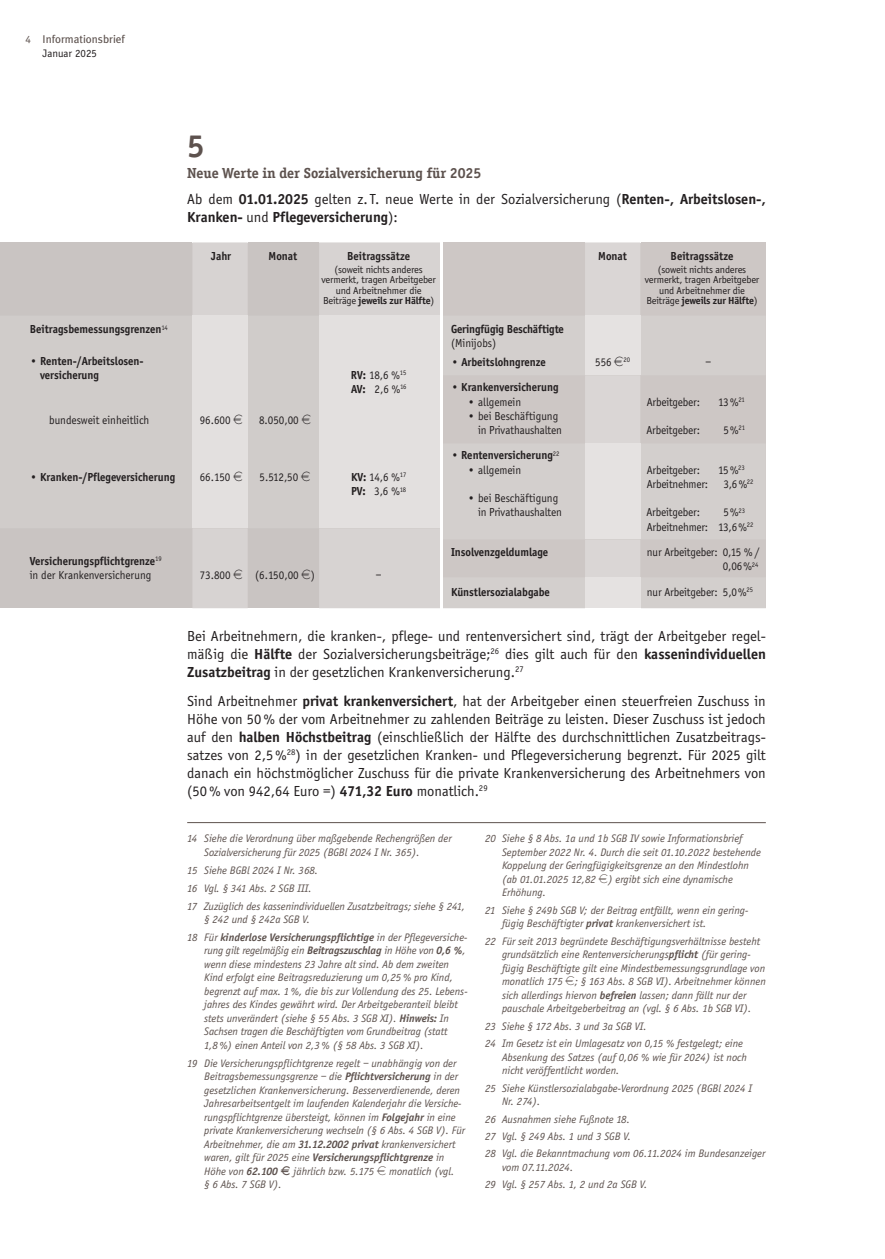
<style>
.page{position:relative;width:885px;height:1259px;background:#fff}
.page>*{position:absolute;margin:0;border:0;box-sizing:border-box;transform-origin:0 0}
.t1{font:700 33px "Officina Serif";color:#5d524e}
.t2{font:15px/18px "Officina Sans";color:#231f20;text-align:justify}
.t3{font:700 15px/18px "Officina Sans";color:#231f20}
.t4{font:700 15px "Officina Serif";color:#5d524e}
.t5{font:12px/14.2px "Officina Sans";letter-spacing:-.01em;color:#231f20;scale:.95 1}
.t6{font:700 12px/14.2px "Officina Sans";color:#231f20;scale:.95 1}
.t7{font:italic 11.25px/13.5px "Officina Sans";color:#5d524e}
.t8{font:11.25px "Meta Plus";color:#5d524e}
.t9{font:11.25px "Officina Sans";color:#231f20}
.t10{font:10.5px/10.5px "Officina Sans";letter-spacing:-.015em;color:#231f20;text-align:center}
.s1{font-family:"Officina Sans"}
.s2{font-weight:400}
.s3{font-weight:700}
.s4{font-family:"Eurofont"}
.s5{font-family:"Eurofont";font-style:normal}
</style>
<div class="page">
<hr style="left:187px;top:822px;width:578px;height:1px;background:#5d524e">
<div style="left:0;top:242px;width:440px;height:366px;background:#d0ccca"></div>
<div style="left:192px;top:315px;width:56px;height:213px;background:#e3e0df"></div>
<svg style="left:319px;top:242px;width:446px;height:367px;background:#d3cfcd"></svg>
<div style="left:319px;top:315px;width:121px;height:213px;background:#e3e0df"></div>
<hr style="left:440px;top:238px;width:2px;height:374px;background:#fff">
<p class="t8" style="left:26px;top:32px;width:101px"><span class="s1">4</span> Informationsbrief</p>
<p class="t9" style="left:43px;top:49px;width:56px">Januar 2025</p>
<h1 class="t1" style="left:187px;top:133px;width:19px">5</h1>
<h2 class="t4" style="left:187px;top:167px;width:295px">Neue Werte in der Sozialversicherung für 2025</h2>
<h2 class="t3" style="left:187px;top:191px;width:580px"><span class="s2">Ab dem</span> 01.01.2025 <span class="s2">gelten z. T. neue Werte in der Sozialversicherung (</span>Renten-, Arbeitslosen-,<br>Kranken- <span class="s2">und</span> Pflegeversicherung<span class="s2">):</span></h2>
<p class="t6" style="left:211px;top:250px;width:22px">Jahr</p>
<p class="t6" style="left:268px;top:250px;width:32px">Monat</p>
<p class="t6" style="left:347px;top:250px;width:68px">Beitragssätze</p>
<p class="t10" style="left:321px;top:265px;width:116px">(soweit nichts anderes vermerkt, tragen Arbeitgeber und Arbeitnehmer die<br>Beiträge <span class="s3">jeweils zur Hälfte</span>)</p>
<p class="t6" style="left:598px;top:250px;width:32px">Monat</p>
<p class="t6" style="left:670px;top:250px;width:68px">Beitragssätze</p>
<p class="t10" style="left:644px;top:265px;width:116px">(soweit nichts anderes vermerkt, tragen Arbeitgeber und Arbeitnehmer die<br>Beiträge <span class="s3">jeweils zur Hälfte</span>)</p>
<p class="t6" style="left:30px;top:323px;width:147px">Beitragsbemessungsgrenzen<sup>14</sup></p>
<p class="t6" style="left:40px;top:354px;width:110px;text-indent:-10px"><span class="s2">•</span> Renten-/Arbeitslosen&shy;versicherung</p>
<p class="t5" style="left:49px;top:414px;width:107px">bundesweit einheitlich</p>
<p class="t5" style="left:200px;top:414px;width:47px">96.600 <span class="s4">i</span></p>
<p class="t5" style="left:259px;top:414px;width:56px">8.050,00 <span class="s4">i</span></p>
<p class="t5" style="left:351px;top:368px;width:60px"><span class="s3">RV:</span> 18,6 %<sup>15<br></sup><span class="s3">AV:</span> 2,6 %<sup>16</sup></p>
<p class="t6" style="left:30px;top:471px;width:155px"><span class="s2">•</span> Kranken-/Pflegeversicherung</p>
<p class="t5" style="left:200px;top:471px;width:47px">66.150 <span class="s4">i</span></p>
<p class="t5" style="left:259px;top:471px;width:55px">5.512,50 <span class="s4">i</span></p>
<p class="t5" style="left:351px;top:471px;width:60px"><span class="s3">KV:</span> 14,6 %<sup>17<br></sup><span class="s3">PV:</span> 3,6 %<sup>18</sup></p>
<p class="t6" style="left:451px;top:323px;width:120px">Geringfügig Beschäftigte</p>
<p class="t5" style="left:451px;top:337px;width:49px">(Minijobs)</p>
<p class="t6" style="left:451px;top:356px;width:101px"><span class="s2">•</span> Arbeitslohngrenze</p>
<p class="t5" style="left:595px;top:356px;width:38px">556 <span class="s4">i</span><sup>20</sup></p>
<p class="t5" style="left:705px;top:356px;width:7px">–</p>
<p class="t6" style="left:451px;top:381px;width:115px"><span class="s2">•</span> Krankenversicherung</p>
<p class="t5" style="left:467px;top:395px;width:58px">• allgemein</p>
<p class="t5" style="left:646px;top:395px;width:58px">Arbeitgeber:</p>
<p class="t5" style="left:718px;top:395px;width:30px">13%<sup>21</sup></p>
<p class="t5" style="left:478px;top:409px;width:90px;text-indent:-10px">• bei Beschäftigung in Privathaushalten</p>
<p class="t5" style="left:646px;top:424px;width:58px">Arbeitgeber:</p>
<p class="t5" style="left:723px;top:424px;width:24px">5%<sup>21</sup></p>
<p class="t6" style="left:451px;top:449px;width:116px"><span class="s2">•</span> Rentenversicherung<sup>22</sup></p>
<p class="t5" style="left:467px;top:463px;width:58px">• allgemein</p>
<p class="t5" style="left:646px;top:463px;width:58px">Arbeitgeber:</p>
<p class="t5" style="left:718px;top:463px;width:30px">15%<sup>23</sup></p>
<p class="t5" style="left:646px;top:478px;width:66px">Arbeitnehmer:</p>
<p class="t5" style="left:723px;top:478px;width:33px">3,6%<sup>22</sup></p>
<p class="t5" style="left:478px;top:492px;width:90px;text-indent:-10px">• bei Beschäftigung in Privathaushalten</p>
<p class="t5" style="left:646px;top:506px;width:58px">Arbeitgeber:</p>
<p class="t5" style="left:646px;top:506px;width:114px;text-indent:77px">5%<sup>23<br></sup>Arbeitnehmer: 13,6%<sup>22</sup></p>
<p class="t6" style="left:30px;top:554px;width:140px">Versicherungspflichtgrenze<sup>19 </sup><span class="s2">in der Krankenversicherung</span></p>
<p class="t6" style="left:451px;top:546px;width:104px">Insolvenzgeldumlage</p>
<p class="t5" style="left:646px;top:546px;width:121px;text-align:right">nur Arbeitgeber: 0,15 % /<br>0,06%<sup>24</sup></p>
<p class="t6" style="left:451px;top:585px;width:106px">Künstlersozialabgabe</p>
<p class="t5" style="left:646px;top:585px;width:114px">nur Arbeitgeber: 5,0%<sup>25</sup></p>
<p class="t2" style="left:187px;top:628px;width:580px">Bei Arbeitnehmern, die kranken-, pflege- und rentenversichert sind, trägt der Arbeitgeber regel&shy;mäßig die <span class="s3">Hälfte</span> der Sozialversicherungsbeiträge;<sup>26</sup> dies gilt auch für den <span class="s3">kassenindividuellen Zusatzbeitrag</span> in der gesetzlichen Krankenversicherung.<sup>27</sup></p>
<p class="t2" style="left:187px;top:693px;width:580px">Sind Arbeitnehmer <span class="s3">privat krankenversichert</span>, hat der Arbeitgeber einen steuerfreien Zuschuss in Höhe von 50 % der vom Arbeitnehmer zu zahlenden Beiträge zu leisten. Dieser Zuschuss ist jedoch auf den <span class="s3">halben Höchstbeitrag</span> (einschließlich der Hälfte des durchschnittlichen Zusatzbeitrags&shy;satzes von 2,5 %<sup>28</sup>) in der gesetzlichen Kranken- und Pflegeversicherung begrenzt. Für 2025 gilt danach ein höchstmöglicher Zuschuss für die private Krankenversicherung des Arbeitnehmers von (50 % von 942,64 Euro =) <span class="s3">471,32 Euro</span> monatlich.<sup>29</sup></p>
<p class="t5" style="left:200px;top:569px;width:123px">73.800 <span class="s4">i</span> (6.150,00 <span class="s4">i</span>)</p>
<p class="t5" style="left:376px;top:569px;width:7px">–</p>
<p class="t7" style="left:204px;top:832px;width:249px;text-indent:-17px">14 Siehe die Verordnung über maßgebende Rechengrößen der<br>Sozialversicherung für 2025 (BGBl 2024 I Nr. 365).</p>
<p class="t7" style="left:187px;top:862px;width:279px;line-height:17.9px">15 Siehe BGBl 2024 I Nr. 368.<br>16 Vgl. § 341 Abs. 2 SGB III.<br>17 Zuzüglich des kassenindividuellen Zusatzbeitrags; siehe § 241,</p>
<p class="t7" style="left:187px;top:911px;width:281px;line-height:17.9px;text-indent:17px">§ 242 und § 242a SGB V.<br>18 Für <span class="s3">kinderlose Versicherungspflichtige</span> in der Pflegeversiche-</p>
<p class="t7" style="left:204px;top:944px;width:265px">rung gilt regelmäßig ein <span class="s3">Beitragszuschlag</span> in Höhe von <span class="s3">0,6 %</span>, wenn diese mindestens 23 Jahre alt sind. Ab dem zweiten Kind erfolgt eine Beitragsreduzierung um 0,25 % pro Kind, begrenzt auf max. 1 %, die bis zur Vollendung des 25. Lebens&shy;jahres des Kindes gewährt wird. Der Arbeitgeberanteil bleibt stets unverändert (siehe § 55 Abs. 3 SGB XI). <span class="s3">Hinweis:</span> In Sachsen tragen die Beschäftigten vom Grundbeitrag (statt<br>1,8 %) einen Anteil von 2,3 % (§ 58 Abs. 3 SGB XI).</p>
<p class="t7" style="left:204px;top:1057px;width:262px;text-indent:-17px">19 Die Versicherungspflichtgrenze regelt – unabhängig von der Beitragsbemessungsgrenze – die <span class="s3">Pflichtversicherung</span> in der gesetzlichen Krankenversicherung. Besserverdienende, deren Jahresarbeitsentgelt im laufenden Kalenderjahr die Versiche&shy;rungspflichtgrenze übersteigt, können im <span class="s3">Folgejahr</span> in eine private Krankenversicherung wechseln (§ 6 Abs. 4 SGB V). Für Arbeitnehmer, die am <span class="s3">31.12.2002 privat</span> krankenversichert waren, gilt für 2025 eine <span class="s3">Versicherungspflichtgrenze</span> in Höhe von <span class="s3">62.100</span> <span class="s5">I</span> jährlich bzw. 5.175 <span class="s5">i</span> monatlich (vgl.<br>§ 6 Abs. 7 SGB V).</p>
<p class="t7" style="left:502px;top:832px;width:260px;text-indent:-17px">20 Siehe § 8 Abs. 1a und 1b SGB IV sowie Informationsbrief September 2022 Nr. 4. Durch die seit 01.10.2022 bestehende Koppelung der Geringfügigkeitsgrenze an den Mindestlohn (ab 01.01.2025 12,82 <span class="s5">i</span>) ergibt sich eine dynamische Erhöhung.</p>
<p class="t7" style="left:502px;top:904px;width:248px;text-indent:-17px">21 Siehe § 249b SGB V; der Beitrag entfällt, wenn ein gering&shy;fügig Beschäftigter <span class="s3">privat</span> krankenversichert ist.</p>
<p class="t7" style="left:502px;top:935px;width:265px;text-indent:-17px">22 Für seit 2013 begründete Beschäftigungsverhältnisse besteht grundsätzlich eine Rentenversicherungs<span class="s3">pflicht</span> (für gering&shy;fügig Beschäftigte gilt eine Mindestbemessungsgrundlage von monatlich 175 <span class="s5">i</span>; § 163 Abs. 8 SGB VI). Arbeitnehmer können sich allerdings hiervon <span class="s3">befreien</span> lassen; dann fällt nur der pauschale Arbeitgeberbeitrag an (vgl. § 6 Abs. 1b SGB VI).</p>
<p class="t7" style="left:485px;top:1018px;width:259px;line-height:17.4px">23 Siehe § 172 Abs. 3 und 3a SGB VI.<br>24 Im Gesetz ist ein Umlagesatz von 0,15 % festgelegt; eine</p>
<p class="t7" style="left:502px;top:1051px;width:246px">Absenkung des Satzes (auf 0,06 % wie für 2024) ist noch nicht veröffentlicht worden.</p>
<p class="t7" style="left:502px;top:1082px;width:251px;text-indent:-17px">25 Siehe Künstlersozialabgabe-Verordnung 2025 (BGBl 2024 I<br>Nr. 274).</p>
<p class="t7" style="left:485px;top:1111px;width:282px;line-height:17.4px">26 Ausnahmen siehe Fußnote 18.<br>27 Vgl. § 249 Abs. 1 und 3 SGB V.<br>28 Vgl. die Bekanntmachung vom 06.11.2024 im Bundesanzeiger</p>
<p class="t7" style="left:485px;top:1159px;width:164px;line-height:17.4px;text-indent:17px">vom 07.11.2024.<br>29 Vgl. § 257 Abs. 1, 2 und 2a SGB V.</p>
</div>
